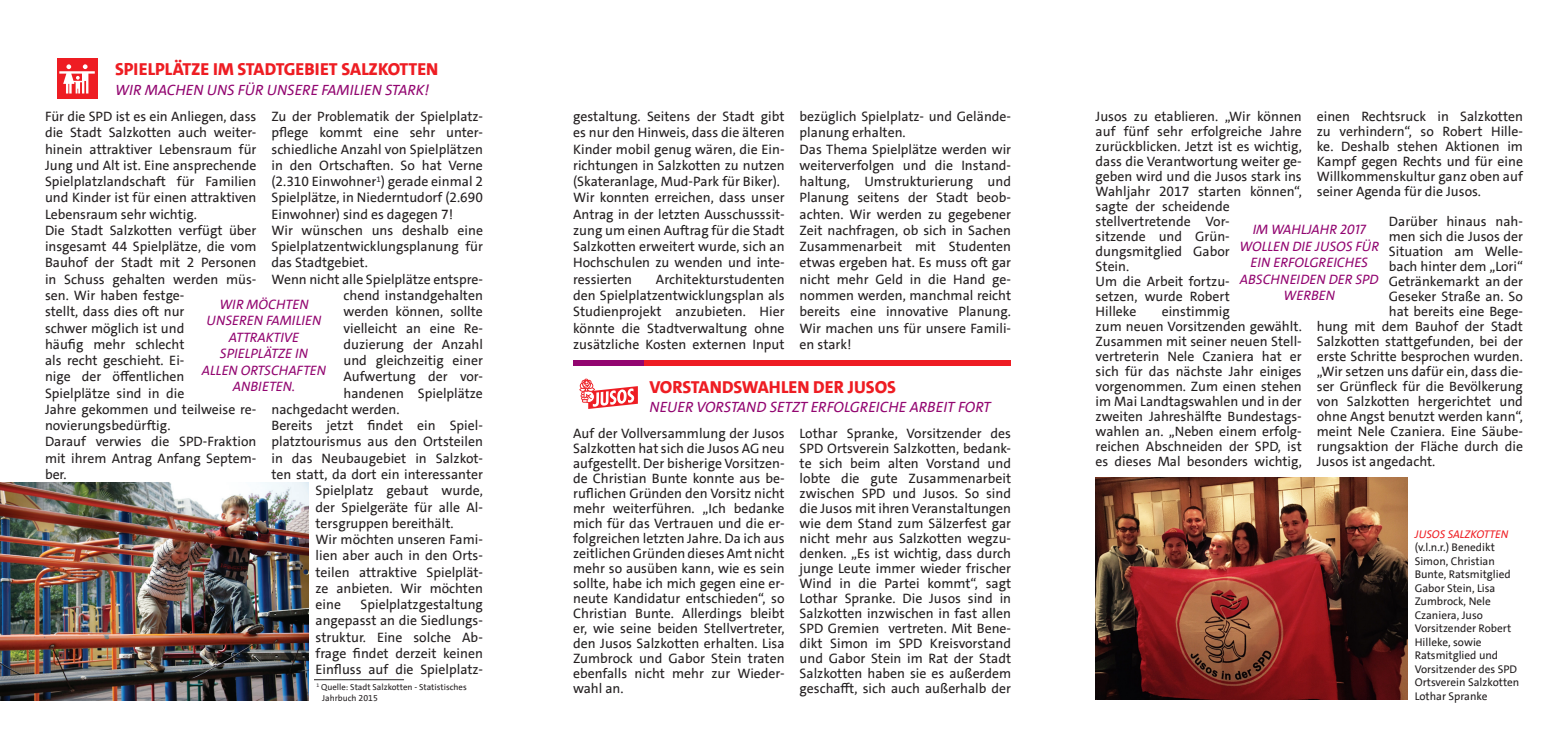
<style>
.page{position:relative;width:1568px;height:745px;background:#fff}
.page>*{position:absolute;margin:0;border:0;box-sizing:border-box;transform-origin:0 0}
.t1{font:800 17.5px "SPD The Sans Versal";color:#ee1d23}
.t2{font:italic 15px "SPD The Sans Versal";color:#920570}
.t3{font:13.75px/16.2px "SPD The Sans";color:#231f20;text-align:justify}
.t4{font:italic 13.75px/16.5px "SPD The Sans Versal";color:#920570;text-align:center}
.t5{font:11.25px/13.5px "SPD The Sans";color:#231f20}
.t6{font:8.75px/10.5px "SPD The Sans";color:#231f20}
.s1{font-family:"SPD The Sans Versal";font-style:italic;color:#ee1d23}
</style>
<div class="page">
<div style="left:644px;top:360px;width:367px;height:5px;background:#ee1d23"></div>
<div style="left:573px;top:360px;width:71px;height:5px;background:#920570"></div>
<hr style="left:314px;top:679px;width:90px;height:1px;background:#231f20">
<img style="left:1096px;top:477px;width:312px;height:222px">
<svg style="left:579px;top:378px;width:59px;height:30px"></svg>
<img style="left:0;top:482px;width:308px;height:218px">
<div style="left:57px;top:58px;width:40px;height:41px;background:#ee1d23"></div>
<svg style="left:59px;top:64px;width:36px;height:29px"></svg>
<p class="t1" style="left:115px;top:58px;width:325px">SPIELPLÄTZE IM STADTGEBIET SALZKOTTEN</p>
<p class="t2" style="left:115px;top:80px;width:316px">WIR MACHEN UNS FÜR UNSERE FAMILIEN STARK!</p>
<p class="t3" style="left:271px;top:108px;width:213px">Zu der Problematik der Spielplatz&shy;pflege kommt eine sehr unter&shy;schiedliche Anzahl von Spielplätzen in den Ortschaften. So hat Verne (2.310 Einwohner<sup>1</sup>) gerade einmal 2<br>Spielplätze, in Niederntudorf (2.690<br>Einwohner) sind es dagegen 7!</p>
<p class="t3" style="left:271px;top:222px;width:213px">Wir wünschen uns deshalb eine Spielplatzentwicklungsplanung für das Stadtgebiet.</p>
<p class="t3" style="left:271px;top:271px;width:213px">Wenn nicht alle Spielplätze entspre-</p>
<p class="t3" style="left:343px;top:287px;width:141px">chend instandgehalten</p>
<p class="t3" style="left:343px;top:303px;width:141px">werden können, sollte</p>
<p class="t3" style="left:343px;top:319px;width:141px">vielleicht an eine Re-</p>
<p class="t3" style="left:343px;top:336px;width:141px">duzierung der Anzahl</p>
<p class="t3" style="left:343px;top:352px;width:141px">und gleichzeitig einer</p>
<p class="t3" style="left:343px;top:368px;width:141px">Aufwertung der vor-</p>
<p class="t3" style="left:343px;top:384px;width:141px">handenen Spielplätze</p>
<p class="t3" style="left:271px;top:401px;width:130px">nachgedacht werden.</p>
<p class="t3" style="left:271px;top:417px;width:213px">Bereits jetzt findet ein Spiel-</p>
<p class="t3" style="left:271px;top:433px;width:213px">platztourismus aus den Ortsteilen</p>
<p class="t3" style="left:271px;top:449px;width:213px">in das Neubaugebiet in Salzkot-</p>
<p class="t3" style="left:271px;top:466px;width:213px">ten statt, da dort ein interessanter</p>
<p class="t3" style="left:316px;top:482px;width:169px">Spielplatz gebaut wurde,</p>
<p class="t3" style="left:316px;top:498px;width:169px">der Spielgeräte für alle Al-</p>
<p class="t3" style="left:316px;top:514px;width:140px">tersgruppen bereithält.</p>
<p class="t3" style="left:316px;top:531px;width:169px">Wir möchten unseren Fami&shy;lien aber auch in den Orts&shy;teilen attraktive Spielplät&shy;ze anbieten. Wir möchten eine</p>
<p class="t3" style="left:45px;top:108px;width:213px">Für die SPD ist es ein Anliegen, dass die Stadt Salzkotten auch weiter&shy;hinein attraktiver Lebensraum für Jung und Alt ist. Eine ansprechende Spielplatzlandschaft für Familien und Kinder ist für einen attraktiven Lebensraum sehr wichtig.</p>
<p class="t3" style="left:45px;top:222px;width:213px;text-align:left">Die Stadt Salzkotten verfügt über insgesamt 44 Spielplätze, die vom<br>Bauhof der Stadt mit 2 Personen in Schuss gehalten werden müs&shy;sen. Wir haben festge-<br>stellt, dass dies oft nur<br>schwer möglich ist und<br>häufig mehr schlecht<br>als recht geschieht. Ei-<br>nige der öffentlichen<br>Spielplätze sind in die<br>Jahre gekommen und teilweise re&shy;novierungsbedürftig.</p>
<p class="t3" style="left:45px;top:433px;width:213px">Darauf verwies die SPD-Fraktion mit ihrem Antrag Anfang Septem&shy;ber.</p>
<p class="t4" style="left:202px;top:296px;width:126px">WIR MÖCHTEN<br>UNSEREN FAMILIEN<br>ATTRAKTIVE<br>SPIELPLÄTZE IN<br>ALLEN ORTSCHAFTEN<br>ANBIETEN.</p>
<p class="t3" style="left:316px;top:596px;width:169px;text-indent:45px">Spielplatzgestaltung angepasst an die Siedlungs&shy;struktur. Eine solche Ab&shy;frage findet derzeit keinen Einfluss auf die Spielplatz-</p>
<p class="t6" style="left:322px;top:681px;width:146px;text-indent:-6px"><sup>1</sup> Quelle: Stadt Salzkotten - Statistisches<br>Jahrbuch 2015</p>
<p class="t3" style="left:573px;top:108px;width:213px">gestaltung. Seitens der Stadt gibt es nur den Hinweis, dass die älteren Kinder mobil genug wären, die Ein&shy;richtungen in Salzkotten zu nutzen (Skateranlage, Mud-Park für Biker).</p>
<p class="t3" style="left:573px;top:189px;width:213px">Wir konnten erreichen, dass unser Antrag in der letzten Ausschusssit&shy;zung um einen Auftrag für die Stadt Salzkotten erweitert wurde, sich an Hochschulen zu wenden und inte&shy;ressierten</p>
<p class="t3" style="left:573px;top:271px;width:213px;text-indent:83px">Architekturstudenten den Spielplatzentwicklungsplan als Studienprojekt anzubieten. Hier könnte die Stadtverwaltung ohne zusätzliche Kosten externen Input</p>
<p class="t3" style="left:800px;top:108px;width:213px">bezüglich Spielplatz- und Gelände&shy;planung erhalten.</p>
<p class="t3" style="left:800px;top:141px;width:213px">Das Thema Spielplätze werden wir weiterverfolgen und die Instand&shy;haltung, Umstrukturierung und Planung seitens der Stadt beob&shy;achten. Wir werden zu gegebener Zeit nachfragen, ob sich in Sachen Zusammenarbeit mit Studenten etwas ergeben hat. Es muss oft gar nicht mehr Geld in die Hand ge&shy;nommen werden, manchmal reicht bereits eine innovative Planung.<br>Wir machen uns für unsere Famili&shy;en stark!</p>
<p class="t1" style="left:649px;top:375px;width:248px">VORSTANDSWAHLEN DER JUSOS</p>
<p class="t2" style="left:649px;top:397px;width:343px">NEUER VORSTAND SETZT ERFOLGREICHE ARBEIT FORT</p>
<p class="t3" style="left:573px;top:425px;width:213px;line-height:15px">Auf der Vollversammlung der Jusos Salzkotten hat sich die Jusos AG neu aufgestellt. Der bisherige Vorsitzen&shy;de Christian Bunte konnte aus be&shy;ruflichen Gründen den Vorsitz nicht mehr weiterführen. „Ich bedanke mich für das Vertrauen und die er&shy;folgreichen letzten Jahre. Da ich aus zeitlichen Gründen dieses Amt nicht mehr so ausüben kann, wie es sein sollte, habe ich mich gegen eine er&shy;neute Kandidatur entschieden“, so Christian Bunte. Allerdings bleibt er, wie seine beiden Stellvertreter, den Jusos Salzkotten erhalten. Lisa Zumbrock und Gabor Stein traten ebenfalls nicht mehr zur Wieder&shy;wahl an.</p>
<p class="t3" style="left:800px;top:425px;width:213px;line-height:15px">Lothar Spranke, Vorsitzender des SPD Ortsverein Salzkotten, bedank&shy;te sich beim alten Vorstand und lobte die gute Zusammenarbeit zwischen SPD und Jusos. So sind die Jusos mit ihren Veranstaltungen wie dem Stand zum Sälzerfest gar nicht mehr aus Salzkotten wegzu&shy;denken. „Es ist wichtig, dass durch junge Leute immer wieder frischer Wind in die Partei kommt“, sagt Lothar Spranke. Die Jusos sind in Salzkotten inzwischen in fast allen SPD Gremien vertreten. Mit Bene&shy;dikt Simon im SPD Kreisvorstand und Gabor Stein im Rat der Stadt Salzkotten haben sie es außerdem geschafft, sich auch außerhalb der</p>
<p class="t3" style="left:1096px;top:109px;width:208px;line-height:15px;text-align:left">Jusos zu etablieren. „Wir können auf fünf sehr erfolgreiche Jahre zurückblicken. Jetzt ist es wichtig, dass die Verantwortung weiter ge&shy;geben wird und die Jusos stark ins<br>Wahljahr 2017 starten können“, sagte der scheidende stellvertretende Vor-<br>sitzende und Grün&shy;dungsmitglied Gabor<br>Stein.</p>
<p class="t3" style="left:1096px;top:274px;width:136px;line-height:15px">Um die Arbeit fortzu&shy;setzen, wurde Robert Hilleke</p>
<p class="t3" style="left:1317px;top:109px;width:208px;line-height:15px">einen Rechtsruck in Salzkotten zu verhindern“, so Robert Hille&shy;ke. Deshalb stehen Aktionen im Kampf gegen Rechts und für eine Willkommenskultur ganz oben auf seiner Agenda für die Jusos.</p>
<p class="t3" style="left:1389px;top:213px;width:136px">Darüber hinaus nah-</p>
<p class="t3" style="left:1389px;top:228px;width:136px">men sich die Jusos der</p>
<p class="t3" style="left:1389px;top:243px;width:136px">Situation am Welle-</p>
<p class="t3" style="left:1389px;top:258px;width:136px">bach hinter dem „Lori“</p>
<p class="t3" style="left:1389px;top:273px;width:136px">Getränkemarkt an der</p>
<p class="t3" style="left:1389px;top:288px;width:136px">Geseker Straße an. So</p>
<p class="t3" style="left:1389px;top:303px;width:136px">hat bereits eine Bege-</p>
<p class="t3" style="left:1317px;top:318px;width:208px">hung mit dem Bauhof der Stadt</p>
<p class="t3" style="left:1317px;top:333px;width:208px">Salzkotten stattgefunden, bei der</p>
<p class="t3" style="left:1317px;top:348px;width:208px">erste Schritte besprochen wurden.</p>
<p class="t3" style="left:1317px;top:363px;width:208px">„Wir setzen uns dafür ein, dass die-</p>
<p class="t3" style="left:1317px;top:378px;width:208px">ser Grünfleck für die Bevölkerung</p>
<p class="t3" style="left:1317px;top:393px;width:208px">von Salzkotten hergerichtet und</p>
<p class="t3" style="left:1317px;top:408px;width:208px">ohne Angst benutzt werden kann“,</p>
<p class="t3" style="left:1317px;top:423px;width:208px">meint Nele Czaniera. Eine Säube-</p>
<p class="t3" style="left:1317px;top:438px;width:208px">rungsaktion der Fläche durch die</p>
<p class="t3" style="left:1317px;top:453px;width:120px">Jusos ist angedacht.</p>
<p class="t4" style="left:1240px;top:221px;width:141px">IM WAHLJAHR 2017<br>WOLLEN DIE JUSOS FÜR<br>EIN ERFOLGREICHES<br>ABSCHNEIDEN DER SPD<br>WERBEN</p>
<p class="t3" style="left:1096px;top:304px;width:208px;line-height:15px;text-align:center">einstimmig<br>zum neuen Vorsitzenden gewählt.<br>Zusammen mit seiner neuen Stell&shy;vertreterin Nele Czaniera hat er sich für das nächste Jahr einiges vorgenommen. Zum einen stehen im Mai Landtagswahlen und in der zweiten Jahreshälfte Bundestags&shy;wahlen an. „Neben einem erfolg&shy;reichen Abschneiden der SPD, ist es dieses Mal besonders wichtig,</p>
<p class="t5" style="left:1415px;top:527px;width:106px"><span class="s1">JUSOS SALZKOTTEN </span>(v.l.n.r.) Benedikt<br>Simon, Christian<br>Bunte, Ratsmitglied<br>Gabor Stein, Lisa<br>Zumbrock, Nele<br>Czaniera, Juso<br>Vorsitzender Robert<br>Hilleke, sowie<br>Ratsmitglied und<br>Vorsitzender des SPD<br>Ortsverein Salzkotten<br>Lothar Spranke</p>
</div>
